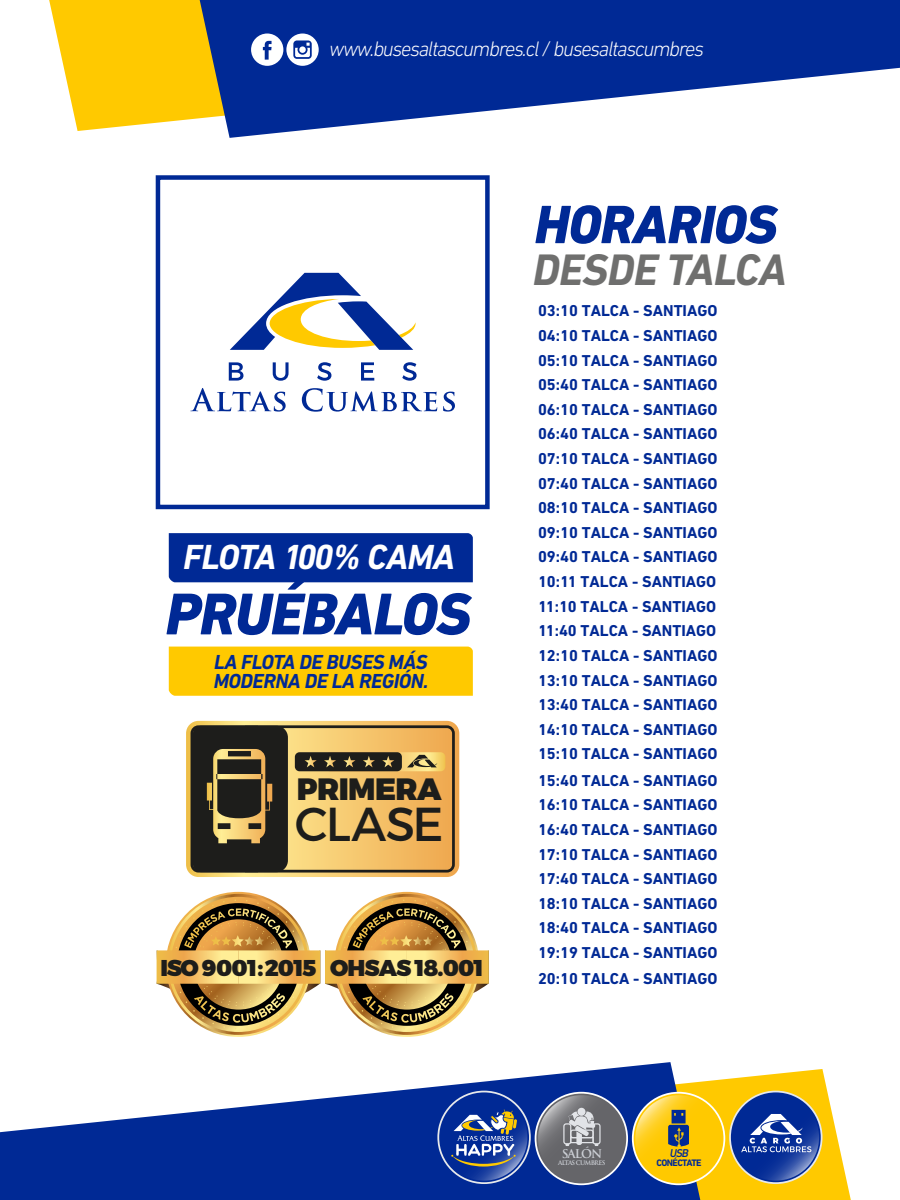
<style>
.page{position:relative;width:900px;height:1200px;background:#fff}
.page>*{position:absolute;margin:0;border:0;box-sizing:border-box;transform-origin:0 0}
.t1{font:italic 800 59.85px "DIN Next LT Pro";letter-spacing:-.02em;color:#002995}
.t2{font:italic 800 54.9px "DIN Next LT Pro";letter-spacing:-.02em;color:#002995}
.t3{font:47.55px "Montserrat";letter-spacing:-.025em;color:#1d1d1b}
.t4{font:italic 700 44.85px "DIN Next LT Pro";letter-spacing:-.02em;color:#6f6f6e}
.t5{font:italic 700 35.55px "DIN Next LT Pro";letter-spacing:-.04em;color:#fff}
.t6{font:900 30.9px "Montserrat";letter-spacing:-.02em;color:#1d1d1b}
.t7{font:900 22.95px "Montserrat";letter-spacing:-.04em;color:#1d1d1b}
.t8{font:italic 300 21.45px "DIN Next LT Pro";letter-spacing:-.06em;color:#fff}
.t9{font:italic 700 20.7px/18.8px "DIN Next LT Pro";letter-spacing:-.02em;color:#002995}
.t10{font:700 16.05px/24.6px "DIN Next LT Pro";color:#002995;text-align:justify}
.t11{font:700 11.85px "Trajan Pro";letter-spacing:-.085em;color:#cccfd5}
.t12{font:italic 500 11.55px "DIN Next LT Pro";color:#002995}
.t13{font:700 9.6px "DIN Next LT Pro";letter-spacing:-.06em;color:#002995}
.t14{font:700 6.15px "Trajan Pro";letter-spacing:-.105em;color:#cccfd5}
</style>
<div class="page">
<svg style="left:700px;top:1069px;width:151px;height:131px;fill:#ffc900"></svg>
<svg style="left:0;top:1062px;width:700px;height:138px;fill:#002995"></svg>
<svg style="left:49px;top:0;width:151px;height:131px;fill:#ffc900"></svg>
<svg style="left:200px;top:0;width:700px;height:138px;fill:#002995"></svg>
<svg style="left:186px;top:721px;width:273px;height:156px"></svg>
<svg style="left:171px;top:897px;width:135px;height:135px"></svg>
<svg style="left:339px;top:897px;width:135px;height:135px"></svg>
<svg style="left:157px;top:900px;width:332px;height:123px"></svg>
<svg style="left:251px;top:34px;width:68px;height:32px"></svg>
<svg style="left:230px;top:273px;width:186px;height:77px"></svg>
<svg style="left:190px;top:388px;width:96px;height:24px"></svg>
<svg style="left:302px;top:388px;width:135px;height:24px"></svg>
<svg style="left:443px;top:392px;width:12px;height:20px"></svg>
<svg style="left:229px;top:362px;width:14px;height:19px"></svg>
<svg style="left:273px;top:362px;width:16px;height:19px"></svg>
<svg style="left:317px;top:362px;width:14px;height:19px"></svg>
<svg style="left:361px;top:362px;width:13px;height:19px"></svg>
<svg style="left:402px;top:362px;width:15px;height:19px"></svg>
<div style="left:156px;top:175px;width:334px;height:334px;border:4px solid #002995"></div>
<svg style="left:536px;top:1093px;width:91px;height:91px"></svg>
<div style="left:535px;top:1092px;width:93px;height:93px;border:2px solid #fff;border-radius:50%"></div>
<svg style="left:538px;top:1095px;width:87px;height:87px"></svg>
<svg style="left:577px;top:1108px;width:9px;height:8px"></svg>
<svg style="left:563px;top:1111px;width:38px;height:35px"></svg>
<svg style="left:438px;top:1092px;width:92px;height:91px"></svg>
<div style="left:437px;top:1091px;width:94px;height:93px;border:2px solid #e7e9eb;border-radius:50%"></div>
<svg style="left:441px;top:1094px;width:86px;height:87px"></svg>
<svg style="left:451px;top:1109px;width:66px;height:58px"></svg>
<svg style="left:730px;top:1092px;width:92px;height:91px"></svg>
<div style="left:729px;top:1091px;width:94px;height:93px;border:2px solid #e7e9eb;border-radius:50%"></div>
<svg style="left:733px;top:1094px;width:86px;height:87px"></svg>
<svg style="left:741px;top:1114px;width:70px;height:38px"></svg>
<svg style="left:633px;top:1093px;width:91px;height:91px"></svg>
<div style="left:632px;top:1092px;width:93px;height:93px;border:2px solid #fff;border-radius:50%"></div>
<svg style="left:635px;top:1095px;width:87px;height:87px"></svg>
<svg style="left:668px;top:1110px;width:21px;height:37px"></svg>
<div style="left:169px;top:533px;width:304px;height:49px;background:#002995"></div>
<div style="left:169px;top:647px;width:304px;height:49px;background:#ffc900"></div>
<h3 class="t8" style="left:329px;top:37px;width:376px">www.busesaltascumbres.cl / busesaltascumbres</h3>
<h3 class="t5" style="left:183px;top:536px;width:273px">FLOTA 100% CAMA</h3>
<h1 class="t1" style="left:165px;top:579px;width:307px">PRUÉBALOS</h1>
<p class="t9" style="left:214px;top:653px;width:216px">LA FLOTA DE BUSES MÁS<br>MODERNA DE LA REGIÓN.</p>
<h3 class="t6" style="left:297px;top:770px;width:146px">PRIMERA</h3>
<h3 class="t3" style="left:295px;top:794px;width:150px">CLASE</h3>
<h3 class="t7" style="left:161px;top:953px;width:325px">ISO 9001:2015 OHSAS 18.001</h3>
<h2 class="t2" style="left:534px;top:192px;width:245px">HORARIOS</h2>
<h3 class="t4" style="left:533px;top:244px;width:255px">DESDE TALCA</h3>
<p class="t10" style="left:538px;top:298px;width:181px">03:10 TALCA - SANTIAGO 04:10 TALCA - SANTIAGO 05:10 TALCA - SANTIAGO 05:40 TALCA - SANTIAGO 06:10 TALCA - SANTIAGO 06:40 TALCA - SANTIAGO 07:10 TALCA - SANTIAGO 07:40 TALCA - SANTIAGO 08:10 TALCA - SANTIAGO 09:10 TALCA - SANTIAGO 09:40 TALCA - SANTIAGO 10:11 TALCA - SANTIAGO 11:10 TALCA - SANTIAGO 11:40 TALCA - SANTIAGO 12:10 TALCA - SANTIAGO 13:10 TALCA - SANTIAGO 13:40 TALCA - SANTIAGO 14:10 TALCA - SANTIAGO 15:10 TALCA - SANTIAGO</p>
<p class="t10" style="left:538px;top:768px;width:181px">15:40 TALCA - SANTIAGO 16:10 TALCA - SANTIAGO 16:40 TALCA - SANTIAGO 17:10 TALCA - SANTIAGO 17:40 TALCA - SANTIAGO 18:10 TALCA - SANTIAGO 18:40 TALCA - SANTIAGO 19:19 TALCA - SANTIAGO</p>
<p class="t10" style="left:538px;top:967px;width:181px">20:10 TALCA - SANTIAGO</p>
<p class="t11" style="left:562px;top:1147px;width:42px">SALÓN</p>
<p class="t14" style="left:558px;top:1159px;width:49px">ALTAS CUMBRES</p>
<p class="t12" style="left:670px;top:1147px;width:20px">USB</p>
<p class="t13" style="left:657px;top:1157px;width:47px">CONÉCTATE</p>
</div>
